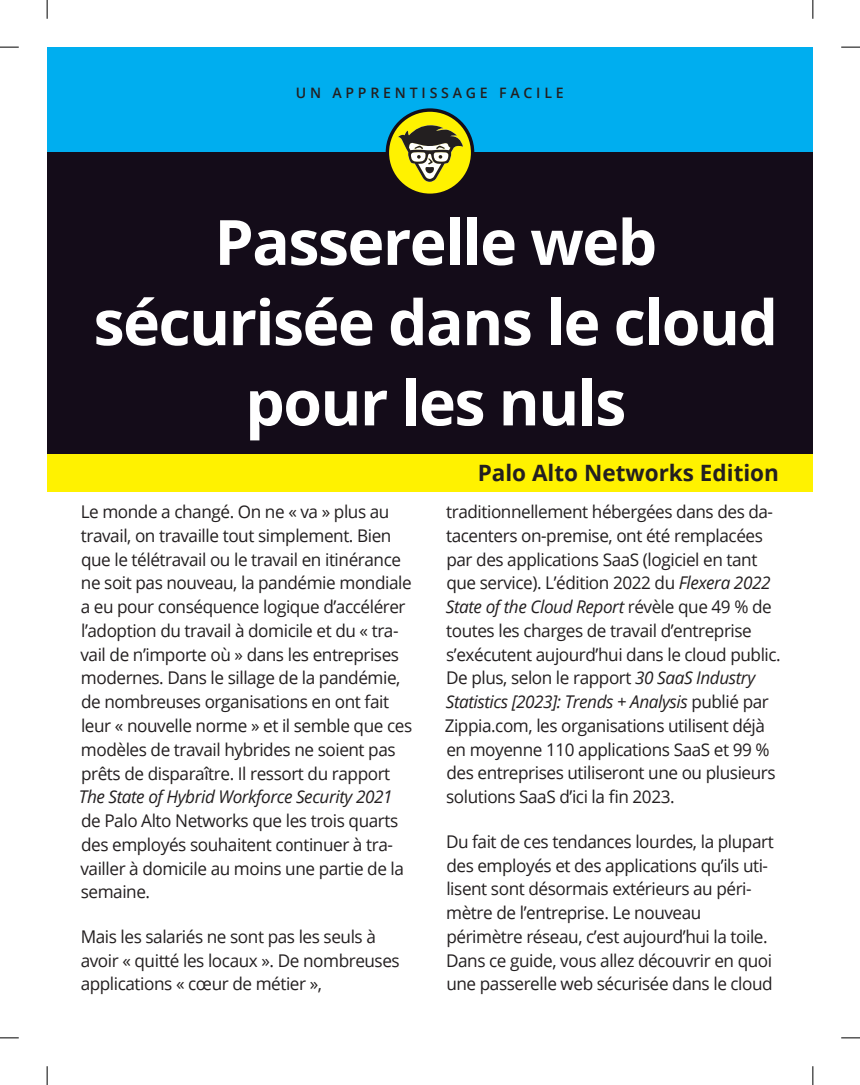
<style>
.page{position:relative;width:860px;height:1085px;background:#fff}
.page>*{position:absolute;margin:0;border:0;box-sizing:border-box;transform-origin:0 0}
.t1{font:700 62.5px/80.1px "Open Sans";letter-spacing:-.025em;color:#fff;text-align:center}
.t2{font:700 22.5px "Open Sans";color:#231f20}
.t3{font:17.5px/23.8px "Open Sans";letter-spacing:-.025em;color:#231f20}
.t4{font:italic 17.5px "Open Sans";letter-spacing:-.025em;color:#231f20}
.t5{font:600 14.38px "Open Sans";letter-spacing:.27em;color:#231f20}
.s1{font-style:italic}
</style>
<div class="page">
<div style="left:47px;top:47px;width:765px;height:444px;background:#140c19"></div>
<div style="left:47px;top:47px;width:765px;height:104px;background:#00aeef"></div>
<div style="left:47px;top:454px;width:765px;height:38px;background:#fff200"></div>
<svg style="left:387px;top:110px;width:85px;height:85px;background:#dbce03"></svg>
<div style="left:385px;top:108px;width:89px;height:89px;border:3px solid #140c19;border-radius:50%"></div>
<svg style="left:398px;top:125px;width:65px;height:57px;background:#aaa238"></svg>
<svg style="left:0;top:46px;width:19px;height:2px"></svg>
<svg style="left:841px;top:46px;width:18px;height:2px"></svg>
<svg style="left:0;top:1037px;width:19px;height:1px"></svg>
<svg style="left:841px;top:1037px;width:18px;height:1px"></svg>
<svg style="left:46px;top:0;width:2px;height:19px"></svg>
<svg style="left:46px;top:1066px;width:2px;height:18px"></svg>
<svg style="left:812px;top:0;width:1px;height:19px"></svg>
<svg style="left:812px;top:1066px;width:1px;height:18px"></svg>
<p class="t5" style="left:295px;top:83px;width:269px">UN APPRENTISSAGE FACILE</p>
<h1 class="t1" style="left:93px;top:200px;width:685px">Passerelle web sécurisée dans le cloud pour les nuls</h1>
<p class="t3" style="left:80px;top:499px;width:333px">Le monde a changé. On ne « va » plus au travail, on travaille tout simplement. Bien que le télétravail ou le travail en itinérance ne soit pas nouveau, la pandémie mondiale a eu pour conséquence logique d’accélérer l’adoption du travail à domicile et du « tra&shy;vail de n’importe où » dans les entreprises modernes. Dans le sillage de la pandémie, de nombreuses organisations en ont fait leur « nouvelle norme » et il semble que ces modèles de travail hybrides ne soient pas prêts de disparaître. Il ressort du rapport</p>
<p class="t4" style="left:79px;top:784px;width:315px">The State of Hybrid Workforce Security 2021</p>
<p class="t3" style="left:80px;top:808px;width:325px">de Palo Alto Networks que les trois quarts des employés souhaitent continuer à tra&shy;vailler à domicile au moins une partie de la semaine.</p>
<p class="t3" style="left:81px;top:923px;width:320px">Mais les salariés ne sont pas les seuls à avoir « quitté les locaux ». De nombreuses applications « cœur de métier »,</p>
<p class="t2" style="left:477px;top:457px;width:303px">Palo Alto Networks Edition</p>
<p class="t3" style="left:444px;top:499px;width:337px">traditionnellement hébergées dans des da&shy;tacenters on-premise, ont été remplacées par des applications SaaS (logiciel en tant que service). L’édition 2022 du <span class="s1">Flexera 2022<br>State of the Cloud Report</span> révèle que 49 % de toutes les charges de travail d’entreprise s’exécutent aujourd’hui dans le cloud public.<br>De plus, selon le rapport <span class="s1">30 SaaS Industry Statistics [2023]: Trends + Analysis</span> publié par Zippia.com, les organisations utilisent déjà en moyenne 110 applications SaaS et 99 % des entreprises utiliseront une ou plusieurs solutions SaaS d’ici la fin 2023.</p>
<p class="t3" style="left:446px;top:828px;width:329px">Du fait de ces tendances lourdes, la plupart des employés et des applications qu’ils uti&shy;lisent sont désormais extérieurs au péri&shy;mètre de l’entreprise. Le nouveau périmètre réseau, c’est aujourd’hui la toile.<br>Dans ce guide, vous allez découvrir en quoi une passerelle web sécurisée dans le cloud</p>
</div>
